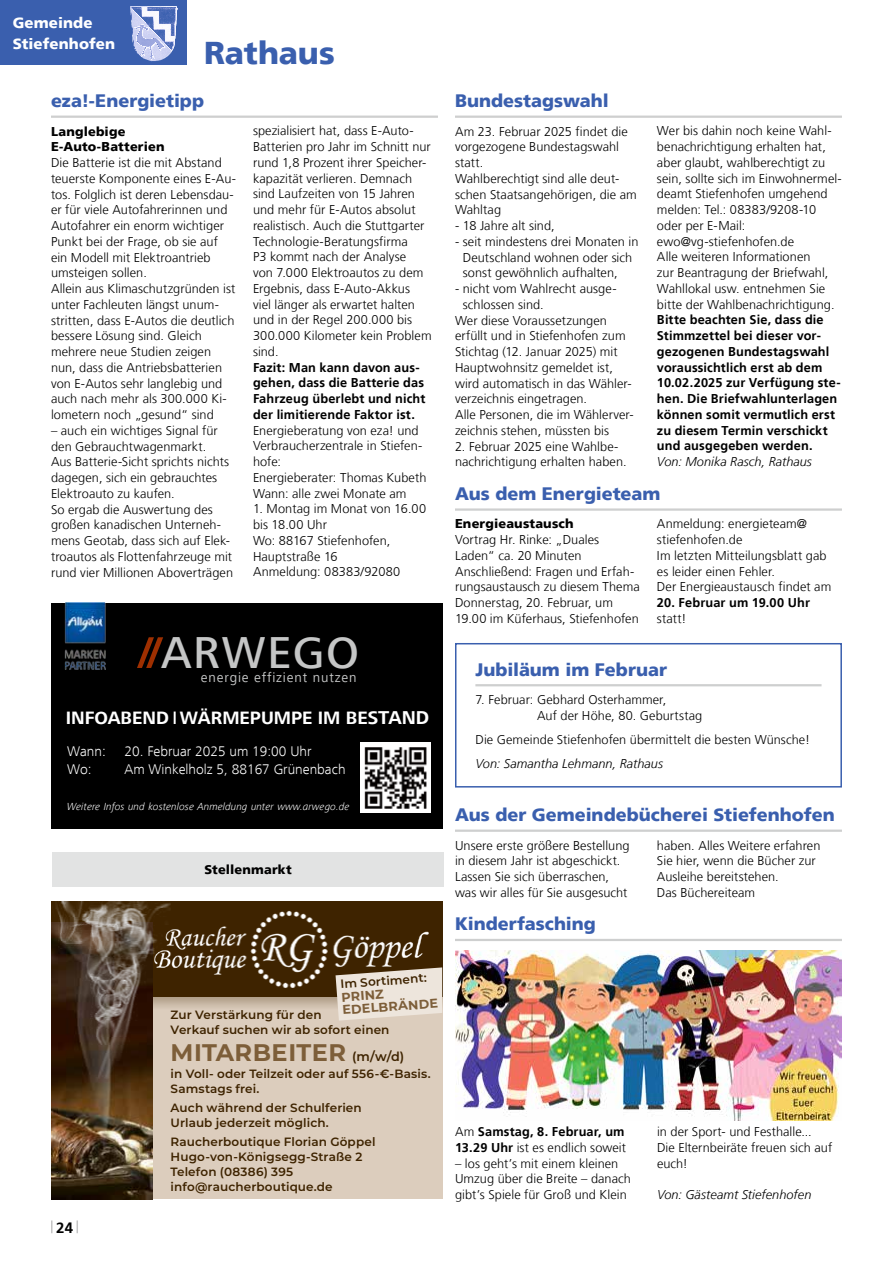
<style>
.page{position:relative;width:893px;height:1263px;background:#fff}
.page>*{position:absolute;margin:0;border:0;box-sizing:border-box;transform-origin:0 0}
.t1{font:500 46.05px "Frutiger Next LT";letter-spacing:.04em;color:#c5c6c6}
.t2{font:900 31.5px "Frutiger LT";letter-spacing:-.005em;color:#3a5fae}
.t3{font:700 24px "Montserrat";letter-spacing:.02em;color:#7d5e39}
.t4{font:700 18.45px "Frutiger Next LT";color:#fff}
.t5{font:900 18px "Frutiger LT";color:#3a5fae}
.t6{font:900 15px/21px "Frutiger LT";letter-spacing:.005em;color:#fff}
.t7{font:700 15px "Frutiger LT";color:#000}
.t8{font:300 14.4px "Frutiger Next LT";color:#fff}
.t9{font:13.8px "Frutiger Next LT";letter-spacing:.065em;color:#c5c6c6}
.t10{font:300 12.75px/15.8px "Frutiger LT";letter-spacing:.005em;color:#000}
.t11{font:700 12.75px/15.8px "Frutiger LT";letter-spacing:.01em;color:#000}
.t12{font:italic 300 12.75px "Frutiger LT";letter-spacing:.005em;color:#000}
.t13{font:900 12.75px/15.8px "Frutiger LT";letter-spacing:.015em;color:#000}
.t14{font:700 12.75px/12.6px "Montserrat";color:#7d5e39}
.t15{font:600 12px/15px "Montserrat";letter-spacing:.01em;color:#3e2300}
.t16{font:italic 300 10.5px "Frutiger Next LT";color:#fff}
.s1{font-size:19.05px}
.s2{font-weight:600;font-size:12.75px;color:#3e2300}
.s3{font-weight:300}
</style>
<div class="page">
<div style="left:0;top:0;width:187px;height:65px;background:#3a5fae"></div>
<img style="left:130px;top:6px;width:48px;height:56px">
<svg style="left:51px;top:1220px;width:2px;height:13px"></svg>
<svg style="left:77px;top:1220px;width:1px;height:13px"></svg>
<hr style="left:51px;top:116px;width:387px;height:2px;background:#cecfcf">
<hr style="left:455px;top:508px;width:387px;height:3px;background:#cecfcf">
<hr style="left:455px;top:939px;width:387px;height:2px;background:#cecfcf">
<img style="left:455px;top:950px;width:387px;height:170px">
<hr style="left:455px;top:829px;width:387px;height:3px;background:#cecfcf">
<hr style="left:455px;top:116px;width:387px;height:2px;background:#cecfcf">
<hr style="left:475px;top:684px;width:346px;height:2px;background:#cecfcf">
<div style="left:455px;top:643px;width:387px;height:144px;border:2px solid #3a5fae"></div>
<div style="left:51px;top:901px;width:391px;height:298px;background:#dccdbd"></div>
<div style="left:51px;top:901px;width:391px;height:109px;background:#3e2300;opacity:.3"></div>
<div style="left:51px;top:901px;width:391px;height:96px;background:#3e2300"></div>
<img style="left:51px;top:1093px;width:102px;height:106px">
<img style="left:51px;top:901px;width:183px;height:192px">
<img style="left:153px;top:909px;width:276px;height:80px">
<svg style="left:336px;top:967px;width:106px;height:53px"></svg>
<div style="left:51px;top:603px;width:391px;height:225px;background:#000"></div>
<svg style="left:137px;top:637px;width:26px;height:31px"></svg>
<img style="left:360px;top:743px;width:70px;height:69px">
<svg style="left:174px;top:711px;width:2px;height:13px"></svg>
<img style="left:64px;top:603px;width:42px;height:67px">
<div style="left:53px;top:852px;width:391px;height:34px;background:#e2e3e3"></div>
<p class="t6" style="left:13px;top:12px;width:104px">Gemeinde<br>Stiefenhofen</p>
<h2 class="t2" style="left:204px;top:34px;width:132px">Rathaus</h2>
<h3 class="t5" style="left:51px;top:90px;width:155px">eza!-Energietipp</h3>
<p class="t13" style="left:51px;top:123px;width:115px">Langlebige<br>E-Auto-Batterien</p>
<p class="t10" style="left:51px;top:155px;width:186px">Die Batterie ist die mit Abstand teuerste Komponente eines E-Au&shy;tos. Folglich ist deren Lebensdau&shy;er für viele Autofahrerinnen und<br>Autofahrer ein enorm wichtiger<br>Punkt bei der Frage, ob sie auf ein Modell mit Elektroantrieb umsteigen sollen.<br>Allein aus Klimaschutzgründen ist unter Fachleuten längst unum&shy;stritten, dass E-Autos die deutlich bessere Lösung sind. Gleich mehrere neue Studien zeigen nun, dass die Antriebsbatterien von E-Autos sehr langlebig und auch nach mehr als 300.000 Ki&shy;lometern noch „gesund“ sind</p>
<p class="t10" style="left:51px;top:423px;width:184px">– auch ein wichtiges Signal für den Gebrauchtwagenmarkt.<br>Aus Batterie-Sicht sprichts nichts dagegen, sich ein gebrauchtes<br>Elektroauto zu kaufen.<br>So ergab die Auswertung des großen kanadischen Unterneh&shy;mens Geotab, dass sich auf Elek&shy;troautos als Flottenfahrzeuge mit rund vier Millionen Aboverträgen</p>
<p class="t10" style="left:253px;top:123px;width:180px">spezialisiert hat, dass E-Auto-<br>Batterien pro Jahr im Schnitt nur rund 1,8 Prozent ihrer Speicher&shy;kapazität verlieren. Demnach sind Laufzeiten von 15 Jahren und mehr für E-Autos absolut realistisch. Auch die Stuttgarter<br>Technologie-Beratungsfirma<br>P3 kommt nach der Analyse<br>von 7.000 Elektroautos zu dem<br>Ergebnis, dass E-Auto-Akkus<br>viel länger als erwartet halten und in der Regel 200.000 bis<br>300.000 Kilometer kein Problem sind.</p>
<p class="t11" style="left:253px;top:359px;width:174px">Fazit: Man kann davon aus&shy;gehen, dass die Batterie das<br>Fahrzeug überlebt und nicht der limitierende Faktor ist.</p>
<p class="t10" style="left:253px;top:423px;width:175px">Energieberatung von eza! und<br>Verbraucherzentrale in Stiefen&shy;hofe:<br>Energieberater: Thomas Kubeth<br>Wann: alle zwei Monate am</p>
<p class="t10" style="left:253px;top:501px;width:175px">1. Montag im Monat von 16.00 bis 18.00 Uhr<br>Wo: 88167 Stiefenhofen,<br>Hauptstraße 16<br>Anmeldung: 08383/92080</p>
<h1 class="t1" style="left:161px;top:627px;width:199px">ARWEGO</h1>
<p class="t9" style="left:201px;top:670px;width:157px">energie effizient nutzen</p>
<h3 class="t4" style="left:66px;top:707px;width:365px">INFOABEND WÄRMEPUMPE IM BE<span class="s1">STAND</span></h3>
<p class="t8" style="left:67px;top:744px;width:40px">Wann:</p>
<p class="t8" style="left:125px;top:744px;width:189px">20. Februar 2025 um 19:00 Uhr</p>
<p class="t8" style="left:67px;top:761px;width:26px">Wo:</p>
<p class="t8" style="left:125px;top:761px;width:223px">Am Winkelholz 5, 88167 Grünenbach</p>
<p class="t16" style="left:67px;top:801px;width:284px">Weitere Infos und kostenlose Anmeldung unter www.arwego.de</p>
<p class="t13" style="left:205px;top:862px;width:89px">Stellenmarkt</p>
<p class="t7" style="left:56px;top:1218px;width:18px">24</p>
<p class="t15" style="left:340px;top:976px;width:88px;rotate:-4deg">Im Sortiment:</p>
<p class="t14" style="left:341px;top:990px;width:97px;rotate:-4deg">PRINZ<br>EDELBRÄNDE</p>
<p class="t15" style="left:171px;top:1007px;width:220px">Zur Verstärkung für den<br>Verkauf suchen wir ab sofort einen</p>
<h3 class="t3" style="left:171px;top:1035px;width:235px">MITARBEITER <span class="s2">(m/w/d)</span></h3>
<p class="t15" style="left:171px;top:1065px;width:261px">in Voll- oder Teilzeit oder auf 556-€-Basis.<br>Samstags frei.</p>
<p class="t15" style="left:171px;top:1100px;width:193px">Auch während der Schulferien<br>Urlaub jederzeit möglich.</p>
<p class="t15" style="left:171px;top:1134px;width:206px">Raucherboutique Florian Göppel<br>Hugo-von-Königsegg-Straße 2<br>Telefon (08386) 395 info@raucherboutique.de</p>
<h3 class="t5" style="left:455px;top:90px;width:155px">Bundestagswahl</h3>
<p class="t10" style="left:455px;top:123px;width:183px">Am 23. Februar 2025 findet die vorgezogene Bundestagswahl statt.<br>Wahlberechtigt sind alle deut&shy;schen Staatsangehörigen, die am<br>Wahltag</p>
<p class="t10" style="left:455px;top:218px;width:101px">- 18 Jahre alt sind,</p>
<p class="t10" style="left:463px;top:234px;width:177px;text-indent:-8px">- seit mindestens drei Monaten in<br>Deutschland wohnen oder sich sonst gewöhnlich aufhalten,</p>
<p class="t10" style="left:455px;top:281px;width:163px">- nicht vom Wahlrecht ausge-</p>
<p class="t10" style="left:463px;top:297px;width:82px">schlossen sind.</p>
<p class="t10" style="left:455px;top:312px;width:154px">Wer diese Voraussetzungen</p>
<p class="t10" style="left:455px;top:328px;width:172px">erfüllt und in Stiefenhofen zum</p>
<p class="t10" style="left:455px;top:344px;width:164px">Stichtag (12. Januar 2025) mit</p>
<p class="t10" style="left:455px;top:360px;width:159px">Hauptwohnsitz gemeldet ist,</p>
<p class="t10" style="left:455px;top:375px;width:178px">wird automatisch in das Wähler-</p>
<p class="t10" style="left:455px;top:391px;width:134px">verzeichnis eingetragen.</p>
<p class="t10" style="left:455px;top:407px;width:180px">Alle Personen, die im Wählerver-</p>
<p class="t10" style="left:455px;top:423px;width:156px">zeichnis stehen, müssten bis</p>
<p class="t10" style="left:455px;top:438px;width:173px">2. Februar 2025 eine Wahlbe&shy;nachrichtigung erhalten haben.</p>
<p class="t10" style="left:657px;top:123px;width:186px">Wer bis dahin noch keine Wahl&shy;benachrichtigung erhalten hat, aber glaubt, wahlberechtigt zu sein, sollte sich im Einwohnermel&shy;deamt Stiefenhofen umgehend melden: Tel.: 08383/9208-10 oder per E-Mail: ewo@vg-stiefenhofen.de<br>Alle weiteren Informationen<br>zur Beantragung der Briefwahl,<br>Wahllokal usw. entnehmen Sie bitte der Wahlbenachrichtigung.</p>
<p class="t11" style="left:657px;top:312px;width:185px">Bitte beachten Sie, dass die<br>Stimmzettel bei dieser vor&shy;gezogenen Bundestagswahl voraussichtlich erst ab dem<br>10.02.2025 zur Verfügung ste&shy;hen. Die Briefwahlunterlagen können somit vermutlich erst zu diesem Termin verschickt und ausgegeben werden.</p>
<p class="t12" style="left:657px;top:454px;width:156px">Von: Monika Rasch, Rathaus</p>
<h3 class="t5" style="left:455px;top:483px;width:207px">Aus dem Energieteam</h3>
<p class="t13" style="left:455px;top:516px;width:120px">Energieaustausch</p>
<p class="t10" style="left:455px;top:532px;width:186px">Vortrag Hr. Rinke: „Duales<br>Laden“ ca. 20 Minuten<br>Anschließend: Fragen und Erfah&shy;rungsaustausch zu diesem Thema<br>Donnerstag, 20. Februar, um<br>19.00 im Küferhaus, Stiefenhofen</p>
<p class="t10" style="left:657px;top:516px;width:176px">Anmeldung: energieteam@ stiefenhofen.de<br>Im letzten Mitteilungsblatt gab es leider einen Fehler.<br>Der Energieaustausch findet am</p>
<p class="t11" style="left:657px;top:595px;width:154px">20. Februar um 19.00 Uhr</p>
<p class="t10" style="left:657px;top:611px;width:31px">statt!</p>
<h3 class="t5" style="left:475px;top:658px;width:193px">Jubiläum im Februar</h3>
<p class="t10" style="left:537px;top:692px;width:167px;text-indent:-62px">7. Februar: Gebhard Osterhammer,<br>Auf der Höhe, 80. Geburtstag</p>
<p class="t10" style="left:475px;top:732px;width:336px">Die Gemeinde Stiefenhofen übermittelt die besten Wünsche!</p>
<p class="t12" style="left:475px;top:757px;width:189px">Von: Samantha Lehmann, Rathaus</p>
<h3 class="t5" style="left:455px;top:804px;width:381px">Aus der Gemeindebücherei Stiefenhofen</h3>
<p class="t10" style="left:455px;top:837px;width:176px">Unsere erste größere Bestellung in diesem Jahr ist abgeschickt.<br>Lassen Sie sich überraschen, was wir alles für Sie ausgesucht</p>
<p class="t10" style="left:657px;top:837px;width:165px">haben. Alles Weitere erfahren<br>Sie hier, wenn die Bücher zur<br>Ausleihe bereitstehen.<br>Das Büchereiteam</p>
<h3 class="t5" style="left:455px;top:913px;width:142px">Kinderfasching</h3>
<p class="t11" style="left:455px;top:1124px;width:173px"><span class="s3">Am</span> Samstag, 8. Februar, um<br>13.29 Uhr <span class="s3">ist es endlich soweit</span></p>
<p class="t10" style="left:455px;top:1155px;width:177px">– los geht’s mit einem kleinen<br>Umzug über die Breite – danach gibt’s Spiele für Groß und Klein</p>
<p class="t10" style="left:657px;top:1124px;width:177px">in der Sport- und Festhalle...<br>Die Elternbeiräte freuen sich auf euch!</p>
<p class="t12" style="left:657px;top:1187px;width:156px">Von: Gästeamt Stiefenhofen</p>
</div>
